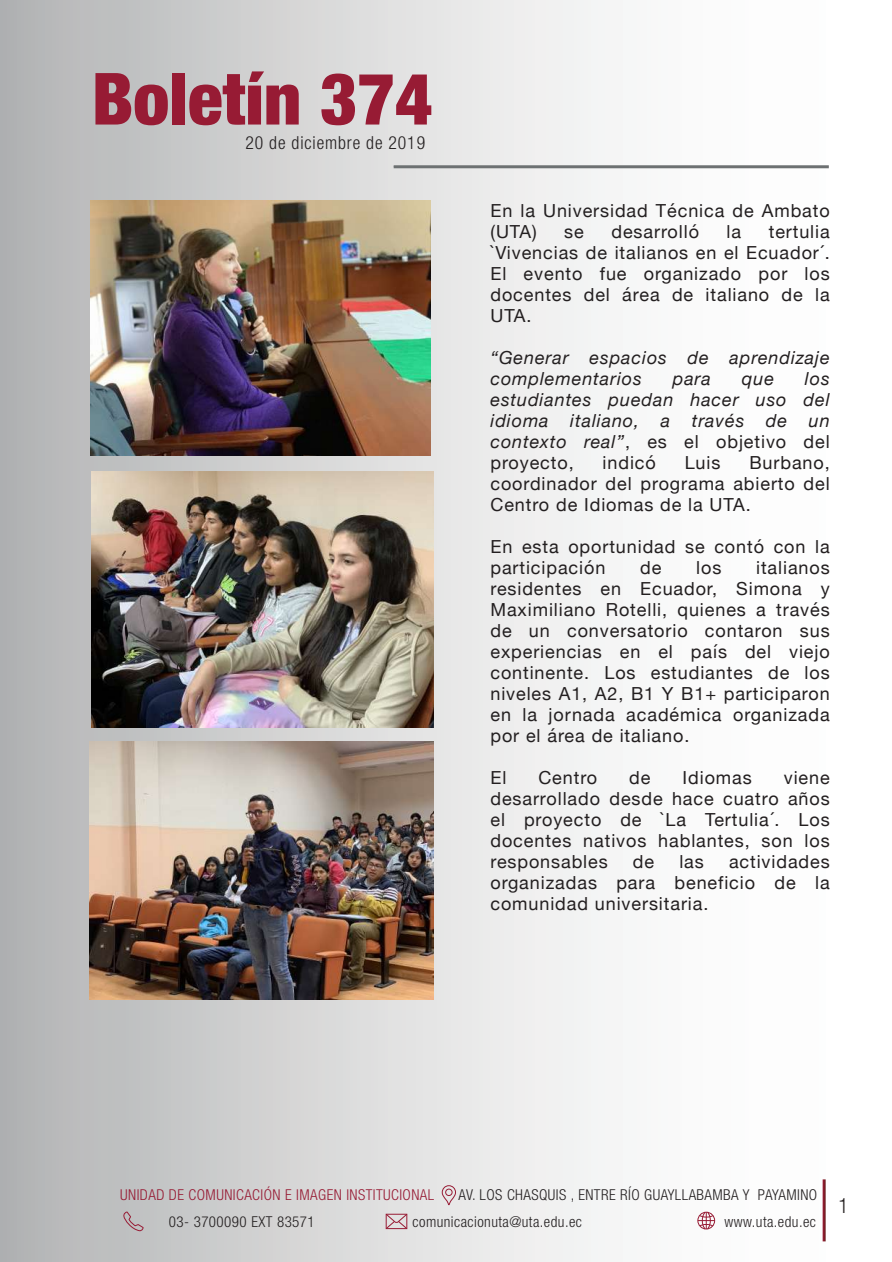
<style>
.page{position:relative;width:892px;height:1262px;background:#fff}
.page>*{position:absolute;margin:0;border:0;box-sizing:border-box;transform-origin:0 0}
.t1{font:900 condensed 72px "Helvetica Neue";color:#971b34}
.t2{font:300 condensed 21px "Helvetica Neue LT Pro";color:#231f20}
.t3{font:18px/21px "Helvetica Neue";letter-spacing:.05em;color:#231f20;text-align:justify}
.t4{font:italic 18px/21px "Helvetica Neue";letter-spacing:.05em;color:#231f20}
.t5{font:300 condensed 18px "Helvetica Neue LT Pro";letter-spacing:.05em;color:#231f20}
.t6{font:300 condensed 15px "Helvetica Neue LT Pro";letter-spacing:.03em;color:#231f20}
.t7{font:300 condensed 15px "Helvetica Neue LT Pro";letter-spacing:.03em;color:#971b34}
.s1{font-style:normal}
</style>
<div class="page">
<div style="left:0;top:0;width:891px;height:1261px;background:linear-gradient(to right,#b7b8b9,#fff)"></div>
<hr style="left:393px;top:165px;width:435px;height:3px;background:#6d7172">
<hr style="left:822px;top:1179px;width:3px;height:62px;background:#fff">
<svg style="left:385px;top:1213px;width:22px;height:16px"></svg>
<svg style="left:123px;top:1210px;width:21px;height:21px"></svg>
<svg style="left:697px;top:1211px;width:17px;height:18px"></svg>
<svg style="left:441px;top:1184px;width:15px;height:21px"></svg>
<img style="left:90px;top:741px;width:344px;height:258px">
<img style="left:90px;top:200px;width:340px;height:255px">
<img style="left:92px;top:471px;width:341px;height:256px">
<h1 class="t1" style="left:92px;top:40px;width:342px">Boletín 374</h1>
<p class="t5" style="left:245px;top:133px;width:181px">20 de diciembre de 2019</p>
<p class="t3" style="left:490px;top:201px;width:341px">En la Universidad Técnica de Ambato (UTA)</p>
<p class="t3" style="left:564px;top:222px;width:21px">se</p>
<p class="t3" style="left:611px;top:222px;width:89px">desarrolló</p>
<p class="t3" style="left:726px;top:222px;width:16px">la</p>
<p class="t3" style="left:490px;top:222px;width:341px;text-indent:278px">tertulia `Vivencias de italianos en el Ecuador´.<br>El evento fue organizado por los docentes del área de italiano de la UTA.</p>
<p class="t4" style="left:490px;top:348px;width:341px">“Generar espacios de aprendizaje complementarios</p>
<p class="t4" style="left:490px;top:369px;width:341px;text-align:justify;text-indent:314px">los estudiantes puedan hacer uso del idioma italiano, a través de un contexto real”<span class="s1">, es el objetivo del proyecto,</span></p>
<p class="t4" style="left:672px;top:369px;width:40px">para</p>
<p class="t4" style="left:741px;top:369px;width:34px">que</p>
<p class="t3" style="left:602px;top:453px;width:55px">indicó</p>
<p class="t3" style="left:684px;top:453px;width:37px">Luis</p>
<p class="t3" style="left:490px;top:453px;width:341px;text-indent:259px">Burbano, coordinador del programa abierto del Centro de Idiomas de la UTA.</p>
<p class="t3" style="left:490px;top:537px;width:340px">En esta oportunidad se contó con la participación</p>
<p class="t3" style="left:490px;top:558px;width:341px;text-indent:265px">italianos residentes en Ecuador, Simona y Maximiliano Rotelli, quienes a través de un conversatorio contaron sus experiencias en el país del viejo continente. Los estudiantes de los niveles A1, A2, B1 Y B1+ participaron en la jornada académica organizada por el área de italiano.</p>
<p class="t3" style="left:490px;top:768px;width:17px">El</p>
<p class="t3" style="left:538px;top:768px;width:60px">Centro</p>
<p class="t3" style="left:629px;top:768px;width:23px">de</p>
<p class="t3" style="left:682px;top:768px;width:71px">Idiomas</p>
<p class="t3" style="left:640px;top:558px;width:23px">de</p>
<p class="t3" style="left:696px;top:558px;width:27px">los</p>
<p class="t3" style="left:490px;top:768px;width:341px;text-indent:293px">viene desarrollado desde hace cuatro años el proyecto de `La Tertulia´. Los docentes nativos hablantes, son los responsables</p>
<p class="t3" style="left:490px;top:852px;width:341px;text-indent:238px">actividades organizadas para beneficio de la comunidad universitaria.</p>
<p class="t3" style="left:632px;top:852px;width:23px">de</p>
<p class="t3" style="left:679px;top:852px;width:26px">las</p>
<p class="t7" style="left:120px;top:1186px;width:315px">UNIDAD DE COMUNICACIÓN E IMAGEN INSTITUCIONAL</p>
<p class="t6" style="left:458px;top:1186px;width:360px">AV. LOS CHASQUIS , ENTRE RÍO GUAYLLABAMBA Y PAYAMINO</p>
<p class="t6" style="left:169px;top:1213px;width:147px">03- 3700090 EXT 83571</p>
<p class="t6" style="left:412px;top:1213px;width:171px">comunicacionuta@uta.edu.ec</p>
<p class="t6" style="left:724px;top:1213px;width:93px">www.uta.edu.ec</p>
<p class="t2" style="left:838px;top:1193px;width:12px">1</p>
</div>
